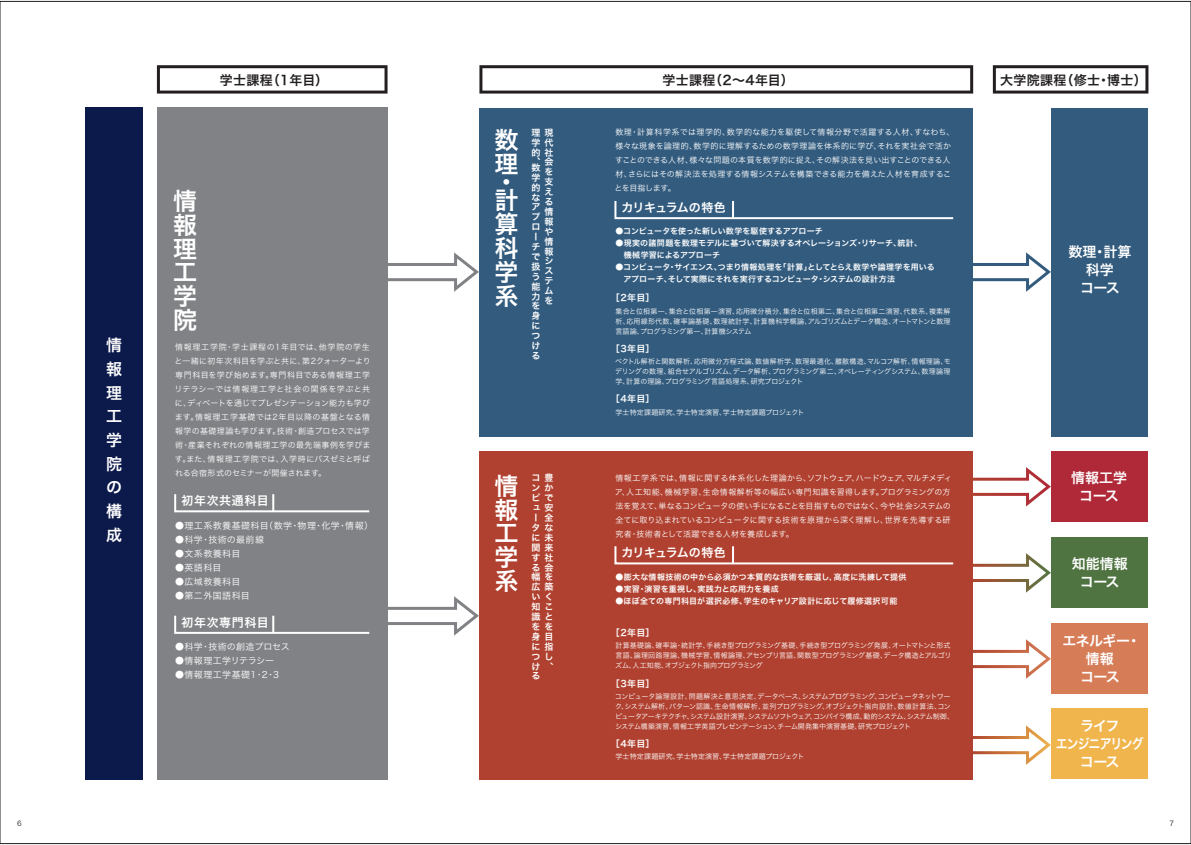
<style>
.page{position:relative;width:1191px;height:845px;background:#fff}
.page>*{position:absolute;margin:0;border:0;box-sizing:border-box;transform-origin:0 0}
.t1{font:24px/23.8px "Hira Kaku Pro W6";color:#fff;text-align:justify}
.t2{font:16px/23.8px "Hira Kaku Pro W6";color:#fff;text-align:justify}
.t3{font:14px/18px "Hira Kaku Pro W6";letter-spacing:-.035em;color:#fff;text-align:center}
.t4{font:14px/18px "Hira Kaku Pro W6";letter-spacing:-.08em;color:#fff;text-align:center}
.t5{font:13px "Hira Kaku Pro W6";letter-spacing:.025em;color:#231f20}
.t6{font:12px "Hira Kaku Pro W6";letter-spacing:-.055em;color:#fff}
.t7{font:12px "Hira Kaku Pro W6";letter-spacing:.05em;color:#fff}
.t8{font:9px/9.9px "Hira Kaku Pro W6";letter-spacing:.03em;color:#fff}
.t9{font:9px "Hira Kaku Pro W3";letter-spacing:.05em;color:#fff}
.t10{font:9px "Hira Kaku Pro W3";letter-spacing:.02em;color:#fff}
.t11{font:9px "Hira Kaku Pro W3";letter-spacing:.005em;color:#fff}
.t12{font:8px/14px "Hira Kaku Pro W3";letter-spacing:.015em;color:#fff}
.t13{font:8px/12px "Hira Kaku Pro W6";letter-spacing:.015em;color:#fff}
.t14{font:7px/10px "Hira Kaku Pro W3";letter-spacing:-.03em;color:#fff;text-align:justify}
.t15{font:7px "Hira Kaku Pro W3";letter-spacing:.025em;color:#fff}
.t16{font:7px "Hira Kaku Pro W3";color:#231f20}
</style>
<div class="page">
<div style="left:1051px;top:537px;width:97px;height:71px;background:#4f7441"></div>
<svg style="left:387px;top:249px;width:92px;height:46px"></svg>
<svg style="left:387px;top:593px;width:92px;height:46px"></svg>
<svg style="left:973px;top:252px;width:78px;height:40px"></svg>
<svg style="left:973px;top:725px;width:78px;height:40px"></svg>
<svg style="left:973px;top:639px;width:78px;height:40px"></svg>
<svg style="left:973px;top:553px;width:78px;height:40px"></svg>
<svg style="left:973px;top:467px;width:78px;height:40px"></svg>
<div style="left:1051px;top:108px;width:97px;height:328px;background:#325b7e"></div>
<div style="left:157px;top:108px;width:230px;height:672px;background:#808285"></div>
<div style="left:479px;top:451px;width:494px;height:329px;background:#b04130"></div>
<div style="left:479px;top:108px;width:494px;height:328px;background:#325b7e"></div>
<svg style="left:174px;top:494px;width:196px;height:19px"></svg>
<svg style="left:174px;top:615px;width:196px;height:19px"></svg>
<svg style="left:614px;top:201px;width:340px;height:19px"></svg>
<svg style="left:614px;top:546px;width:340px;height:19px"></svg>
<svg style="left:157px;top:65px;width:230px;height:29px"></svg>
<svg style="left:479px;top:65px;width:494px;height:29px"></svg>
<svg style="left:993px;top:65px;width:155px;height:29px"></svg>
<div style="left:85px;top:108px;width:57px;height:672px;background:#0c194b"></div>
<div style="left:1051px;top:451px;width:97px;height:71px;background:#af2938"></div>
<div style="left:1051px;top:623px;width:97px;height:70px;background:#d67d58"></div>
<div style="left:1051px;top:708px;width:97px;height:71px;background:#f0b54d"></div>
<h2 class="t2" style="left:106px;top:332px;width:17px">情報理工学院の構成</h2>
<h3 class="t5" style="left:220px;top:68px;width:110px">学士課程（1年目）</h3>
<h3 class="t5" style="left:662px;top:68px;width:133px">学士課程（2～4年目）</h3>
<h3 class="t5" style="left:1000px;top:68px;width:148px">大学院課程（修士・博士）</h3>
<h1 class="t1" style="left:173px;top:188px;width:25px">情報理工学院</h1>
<p class="t12" style="left:174px;top:339px;width:198px;text-align:justify">情報理工学院・学士課程の1年目では、他学院の学生と一緒に初年次科目を学ぶと共に、第2クォーターより専門科目を学び始めます。専門科目である情報理工学リテラシーでは情報理工学と社会の関係を学ぶと共に、ディベートを通じてプレゼンテーション能力も学びます。情報理工学基礎では2年目以降の基盤となる情報学の基礎理論も学びます。技術・創造プロセスでは学術・産業それぞれの情報理工学の最先端事例を学びます。また、情報理工学院では、入学時にバスゼミと呼ばれる合宿形式のセミナーが開催されます。</p>
<h3 class="t7" style="left:181px;top:490px;width:89px">初年次共通科目</h3>
<p class="t9" style="left:175px;top:517px;width:199px">●理工系教養基礎科目（数学・物理・化学・情報）</p>
<p class="t9" style="left:175px;top:531px;width:90px">●科学・技術の最前線</p>
<p class="t9" style="left:175px;top:545px;width:67px">●文系教養科目</p>
<p class="t9" style="left:175px;top:559px;width:48px">●英語科目</p>
<p class="t9" style="left:175px;top:573px;width:67px">●広域教養科目</p>
<p class="t9" style="left:175px;top:587px;width:76px">●第二外国語科目</p>
<h3 class="t7" style="left:181px;top:611px;width:89px">初年次専門科目</h3>
<p class="t10" style="left:175px;top:639px;width:116px">●科学・技術の創造プロセス</p>
<p class="t11" style="left:175px;top:653px;width:100px">●情報理工学リテラシー</p>
<p class="t9" style="left:175px;top:667px;width:106px">●情報理工学基礎1・2・3</p>
<h1 class="t1" style="left:494px;top:127px;width:25px">数理</h1>
<h1 class="t1" style="left:494px;top:172px;width:25px;line-height:18px">・計</h1>
<h1 class="t1" style="left:494px;top:211px;width:25px">算科学系</h1>
<p class="t8" style="left:544px;top:127px;width:10px;text-align:justify">現代社会を支える情報や情報システムを</p>
<p class="t8" style="left:531px;top:127px;width:10px;text-align:justify">理学的、</p>
<p class="t8" style="left:531px;top:162px;width:10px">数学的なアプローチで扱う能力を身につける</p>
<p class="t12" style="left:614px;top:124px;width:341px">数理・計算科学系では理学的、数学的な能力を駆使して情報分野で活躍する人材、すなわち、様々な現象を論理的、数学的に理解するための数学理論を体系的に学び、それを実社会で活かすことのできる人材、様々な問題の本質を数学的に捉え、その解決法を見い出すことのできる人材、さらにはその解決法を処理する情報システムを構築できる能力を備えた人材を育成することを目指します。</p>
<h3 class="t6" style="left:621px;top:197px;width:106px">カリキュラムの特色</h3>
<p class="t13" style="left:615px;top:225px;width:209px">●コンピュータを使った新しい数学を駆使するアプローチ</p>
<p class="t13" style="left:615px;top:237px;width:308px">●現実の諸問題を数理モデルに基づいて解決するオペレーションズ・リサーチ、統計、　機械学習によるアプローチ</p>
<p class="t13" style="left:615px;top:261px;width:321px">●コンピュータ・サイエンス、つまり情報処理を「計算」としてとらえ数学や論理学を用いる　アプローチ、そして実際にそれを実行するコンピュータ・システムの設計方法</p>
<p class="t8" style="left:611px;top:292px;width:45px">［2年目］</p>
<p class="t14" style="left:615px;top:305px;width:337px">集合と位相第一、集合と位相第一演習、応用微分積分、集合と位相第二、集合と位相第二演習、代数系、複素解析、応用線形代数、確率論基礎、数理統計学、計算機科学概論、アルゴリズムとデータ構造、オートマトンと数理言語論、プログラミング第一、計算機システム</p>
<p class="t8" style="left:611px;top:343px;width:45px">［3年目］</p>
<p class="t14" style="left:615px;top:356px;width:337px">ベクトル解析と関数解析、応用微分方程式論、数値解析学、数理最適化、離散構造、マルコフ解析、情報理論、モデリングの数理、組合せアルゴリズム、データ解析、プログラミング第二、オペレーティングシステム、数理論理学、計算の理論、プログラミング言語処理系、研究プロジェクト</p>
<p class="t8" style="left:611px;top:393px;width:45px">［4年目］</p>
<p class="t15" style="left:615px;top:406px;width:190px">学士特定課題研究、学士特定演習、学士特定課題プロジェクト</p>
<h1 class="t1" style="left:494px;top:473px;width:25px">情報工学系</h1>
<p class="t12" style="left:615px;top:470px;width:338px">情報工学系では、情報に関する体系化した理論から、ソフトウェア、ハードウェア、マルチメディア、人工知能、機械学習、生命情報解析等の幅広い専門知識を習得します。プログラミングの方法を覚えて、単なるコンピュータの使い手になることを目指すものではなく、今や社会システムの全てに取り込まれているコンピュータに関する技術を原理から深く理解し、世界を先導する研究者・技術者として活躍できる人材を養成します。</p>
<p class="t8" style="left:531px;top:473px;width:10px">コンピュータに関する幅広い知識を身につける</p>
<p class="t8" style="left:544px;top:473px;width:10px">豊かで安全な未来社会を築くことを目指し、</p>
<h3 class="t6" style="left:621px;top:542px;width:106px">カリキュラムの特色</h3>
<p class="t13" style="left:615px;top:570px;width:293px">●膨大な情報技術の中から必須かつ本質的な技術を厳選し，高度に洗練して提供</p>
<p class="t13" style="left:615px;top:582px;width:165px">●実習・演習を重視し、実践力と応用力を養成</p>
<p class="t13" style="left:615px;top:594px;width:283px">●ほぼ全ての専門科目が選択必修、学生のキャリア設計に応じて履修選択可能</p>
<p class="t8" style="left:611px;top:627px;width:45px">［2年目］</p>
<p class="t14" style="left:615px;top:640px;width:338px;text-align:left">計算基礎論、確率論・統計学、手続き型プログラミング基礎、手続き型プログラミング発展、オートマトンと形式言語、論理回路理論、機械学習、情報論理、アセンブリ言語、関数型プログラミング基礎、データ構造とアルゴリズム、人工知能、オブジェクト指向プログラミング</p>
<p class="t8" style="left:611px;top:678px;width:45px">［3年目］</p>
<p class="t14" style="left:615px;top:690px;width:341px;text-align:left">コンピュータ論理設計、問題解決と意思決定、データベース、システムプログラミング、コンピュータネットワーク、システム解析、パターン認識、生命情報解析、並列プログラミング、オブジェクト指向設計、数値計算法、コンピュータアーキテクチャ、システム設計演習、システムソフトウェア、コンパイラ構成、動的システム、システム制御、システム構築演習、情報工学英語プレゼンテーション、チーム開発集中演習基礎、研究プロジェクト</p>
<p class="t8" style="left:611px;top:738px;width:45px">［4年目］</p>
<p class="t15" style="left:615px;top:750px;width:190px">学士特定課題研究、学士特定演習、学士特定課題プロジェクト</p>
<h3 class="t3" style="left:1068px;top:242px;width:64px">数理・計算科学<br>コース</h3>
<h3 class="t3" style="left:1071px;top:468px;width:57px">情報工学コース</h3>
<h3 class="t3" style="left:1072px;top:554px;width:57px">知能情報コース</h3>
<h3 class="t3" style="left:1062px;top:631px;width:80px">エネルギー・情報<br>コース</h3>
<h3 class="t4" style="left:1055px;top:716px;width:89px">ライフ<br>エンジニアリングコース</h3>
<p class="t16" style="left:17px;top:817px;width:6px">6</p>
<p class="t16" style="left:1169px;top:817px;width:6px">7</p>
</div>
